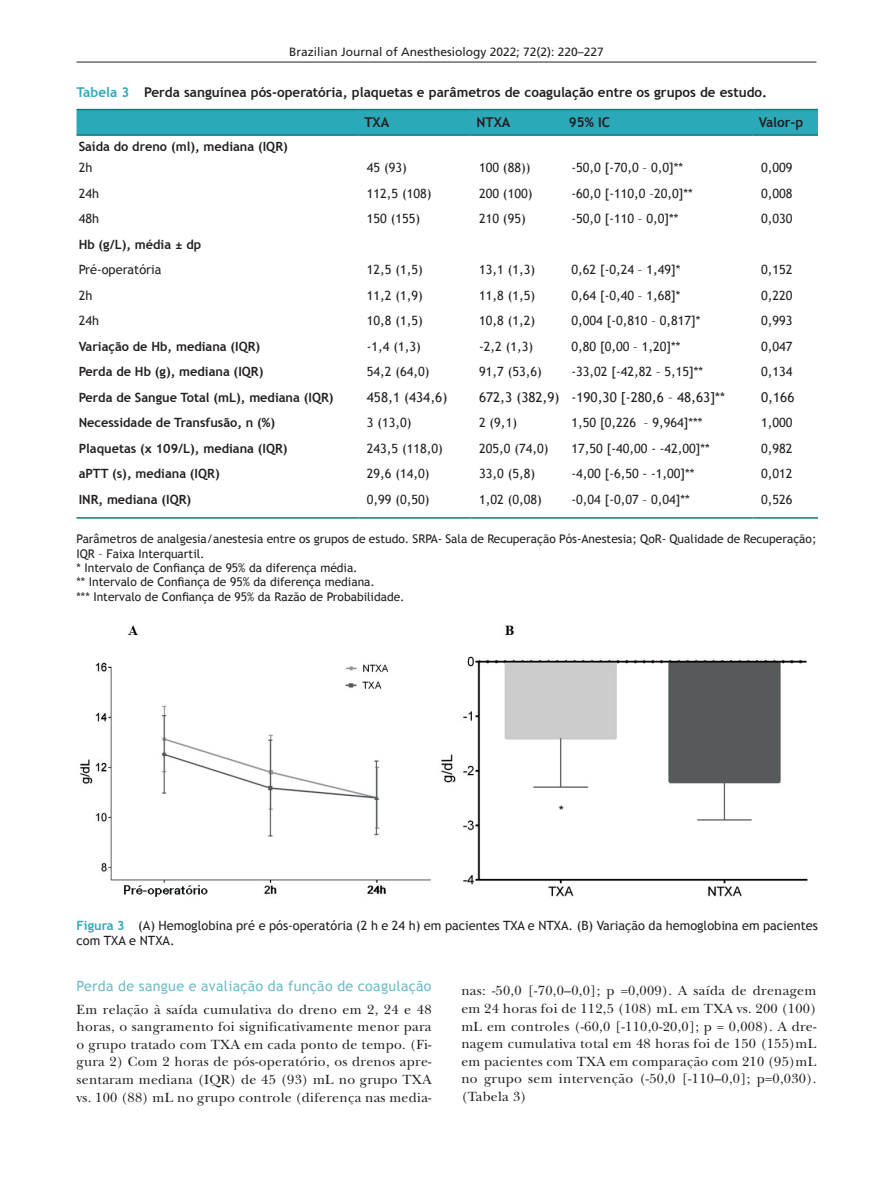
<style>
.page{position:relative;width:893px;height:1191px;background:#fff}
.page>*{position:absolute;margin:0;border:0;box-sizing:border-box;transform-origin:0 0}
.t1{font:14.25px "Trebuchet MS";letter-spacing:.02em;color:#70bbc7}
.t2{font:13.8px/17.7px "New Baskerville Std";letter-spacing:.02em;color:#231f20;text-align:justify}
.t3{font:700 13.5px "Trebuchet MS";color:#231f20}
.t4{font:13.5px "Trebuchet MS";color:#231f20}
.t5{font:12.75px/15px "Trebuchet MS";color:#231f20}
.t6{font:700 12.75px "Trebuchet MS";color:#231f20}
.t7{font:12px/14.4px "Trebuchet MS";color:#231f20}
.t8{font:12px "Frutiger LT Std";color:#231f20}
.s1{color:#2ca9b9}
.s2{font-weight:700;color:#2ca9b9}
</style>
<div class="page">
<hr style="left:77px;top:62px;width:739px;height:1px;background:#231f20">
<img style="left:80px;top:625px;width:728px;height:272px">
<div style="left:77px;top:110px;width:741px;height:24px;background:#2ca9b9"></div>
<hr style="left:77px;top:109px;width:281px;height:1px;background:#15757d">
<hr style="left:358px;top:109px;width:113px;height:1px;background:#15757d">
<hr style="left:471px;top:109px;width:92px;height:1px;background:#15757d">
<hr style="left:563px;top:109px;width:190px;height:1px;background:#15757d">
<hr style="left:753px;top:109px;width:65px;height:1px;background:#15757d">
<hr style="left:77px;top:134px;width:281px;height:2px;background:#15757d">
<hr style="left:358px;top:134px;width:113px;height:2px;background:#15757d">
<hr style="left:471px;top:134px;width:92px;height:2px;background:#15757d">
<hr style="left:563px;top:134px;width:190px;height:2px;background:#15757d">
<hr style="left:753px;top:134px;width:65px;height:2px;background:#15757d">
<hr style="left:77px;top:517px;width:281px;height:1px;background:#15757d">
<hr style="left:358px;top:517px;width:113px;height:1px;background:#15757d">
<hr style="left:471px;top:517px;width:92px;height:1px;background:#15757d">
<hr style="left:563px;top:517px;width:190px;height:1px;background:#15757d">
<hr style="left:753px;top:517px;width:65px;height:1px;background:#15757d">
<p class="t8" style="left:289px;top:44px;width:316px">Brazilian Journal of Anesthesiology 2022; 72(2): 220–227</p>
<p class="t3" style="left:77px;top:84px;width:692px"><span class="s1">Tabela 3</span> Perda sanguínea pós-operatória, plaquetas e parâmetros de coagulação entre os grupos de estudo.</p>
<p class="t3" style="left:364px;top:114px;width:26px">TXA</p>
<p class="t3" style="left:477px;top:114px;width:35px">NTXA</p>
<p class="t3" style="left:569px;top:114px;width:43px">95% IC</p>
<p class="t3" style="left:759px;top:114px;width:46px">Valor-p</p>
<p class="t6" style="left:79px;top:138px;width:211px">Saída do dreno (ml), mediana (IQR)</p>
<p class="t5" style="left:79px;top:160px;width:15px">2h</p>
<p class="t5" style="left:367px;top:160px;width:41px">45 (93)</p>
<p class="t5" style="left:479px;top:160px;width:53px">100 (88))</p>
<p class="t5" style="left:571px;top:160px;width:113px">-50,0 [-70,0 – 0,0]**</p>
<p class="t5" style="left:761px;top:160px;width:33px">0,009</p>
<p class="t5" style="left:79px;top:186px;width:22px">24h</p>
<p class="t5" style="left:367px;top:186px;width:66px">112,5 (108)</p>
<p class="t5" style="left:479px;top:186px;width:55px">200 (100)</p>
<p class="t5" style="left:571px;top:186px;width:123px">-60,0 [-110,0 –20,0]**</p>
<p class="t5" style="left:761px;top:186px;width:33px">0,008</p>
<p class="t5" style="left:79px;top:211px;width:22px">48h</p>
<p class="t5" style="left:367px;top:211px;width:55px">150 (155)</p>
<p class="t5" style="left:479px;top:211px;width:48px">210 (95)</p>
<p class="t5" style="left:571px;top:211px;width:109px">-50,0 [-110 – 0,0]**</p>
<p class="t5" style="left:761px;top:211px;width:33px">0,030</p>
<p class="t6" style="left:79px;top:236px;width:124px">Hb (g/L), média ± dp</p>
<p class="t5" style="left:79px;top:262px;width:84px">Pré-operatória</p>
<p class="t5" style="left:367px;top:262px;width:57px">12,5 (1,5)</p>
<p class="t5" style="left:479px;top:262px;width:57px">13,1 (1,3)</p>
<p class="t5" style="left:571px;top:262px;width:111px">0,62 [-0,24 – 1,49]*</p>
<p class="t5" style="left:761px;top:262px;width:33px">0,152</p>
<p class="t5" style="left:79px;top:288px;width:15px">2h</p>
<p class="t5" style="left:367px;top:288px;width:57px">11,2 (1,9)</p>
<p class="t5" style="left:479px;top:288px;width:57px">11,8 (1,5)</p>
<p class="t5" style="left:571px;top:288px;width:111px">0,64 [-0,40 – 1,68]*</p>
<p class="t5" style="left:761px;top:288px;width:33px">0,220</p>
<p class="t5" style="left:79px;top:313px;width:22px">24h</p>
<p class="t5" style="left:367px;top:313px;width:57px">10,8 (1,5)</p>
<p class="t5" style="left:479px;top:313px;width:57px">10,8 (1,2)</p>
<p class="t5" style="left:571px;top:313px;width:131px">0,004 [-0,810 – 0,817]*</p>
<p class="t5" style="left:761px;top:313px;width:33px">0,993</p>
<p class="t6" style="left:79px;top:338px;width:183px">Variação de Hb, mediana (IQR)</p>
<p class="t5" style="left:367px;top:339px;width:55px">-1,4 (1,3)</p>
<p class="t5" style="left:479px;top:339px;width:55px">-2,2 (1,3)</p>
<p class="t5" style="left:571px;top:339px;width:111px">0,80 [0,00 – 1,20]**</p>
<p class="t5" style="left:761px;top:339px;width:33px">0,047</p>
<p class="t6" style="left:79px;top:364px;width:186px">Perda de Hb (g), mediana (IQR)</p>
<p class="t5" style="left:367px;top:364px;width:64px">54,2 (64,0)</p>
<p class="t5" style="left:479px;top:364px;width:64px">91,7 (53,6)</p>
<p class="t5" style="left:571px;top:364px;width:133px">-33,02 [-42,82 – 5,15]**</p>
<p class="t5" style="left:761px;top:364px;width:33px">0,134</p>
<p class="t6" style="left:79px;top:389px;width:256px">Perda de Sangue Total (mL), mediana (IQR)</p>
<p class="t4" style="left:367px;top:390px;width:82px">458,1 (434,6)</p>
<p class="t4" style="left:479px;top:390px;width:248px">672,3 (382,9) -190,30 [-280,6 – 48,63]**</p>
<p class="t4" style="left:761px;top:390px;width:35px">0,166</p>
<p class="t6" style="left:79px;top:415px;width:198px">Necessidade de Transfusão, n (%)</p>
<p class="t5" style="left:367px;top:415px;width:46px">3 (13,0)</p>
<p class="t5" style="left:479px;top:415px;width:39px">2 (9,1)</p>
<p class="t5" style="left:571px;top:415px;width:132px">1,50 [0,226 – 9,964]***</p>
<p class="t5" style="left:761px;top:415px;width:33px">1,000</p>
<p class="t6" style="left:79px;top:440px;width:210px">Plaquetas (x 109/L), mediana (IQR)</p>
<p class="t5" style="left:367px;top:441px;width:78px">243,5 (118,0)</p>
<p class="t5" style="left:479px;top:441px;width:71px">205,0 (74,0)</p>
<p class="t5" style="left:571px;top:441px;width:140px">17,50 [-40,00 - -42,00]**</p>
<p class="t5" style="left:761px;top:441px;width:33px">0,982</p>
<p class="t6" style="left:79px;top:466px;width:143px">aPTT (s), mediana (IQR)</p>
<p class="t5" style="left:367px;top:466px;width:64px">29,6 (14,0)</p>
<p class="t5" style="left:479px;top:466px;width:57px">33,0 (5,8)</p>
<p class="t5" style="left:571px;top:466px;width:125px">-4,00 [-6,50 - -1,00]**</p>
<p class="t5" style="left:761px;top:466px;width:33px">0,012</p>
<p class="t6" style="left:79px;top:491px;width:114px">INR, mediana (IQR)</p>
<p class="t5" style="left:367px;top:492px;width:64px">0,99 (0,50)</p>
<p class="t5" style="left:479px;top:492px;width:64px">1,02 (0,08)</p>
<p class="t5" style="left:571px;top:492px;width:120px">-0,04 [-0,07 – 0,04]**</p>
<p class="t5" style="left:761px;top:492px;width:33px">0,526</p>
<p class="t7" style="left:77px;top:532px;width:741px">Parâmetros de analgesia/anestesia entre os grupos de estudo. SRPA- Sala de Recuperação Pós-Anestesia; QoR- Qualidade de Recuperação; IQR – Faixa Interquartil.<br>* Intervalo de Confiança de 95% da diferença média.<br>** Intervalo de Confiança de 95% da diferença mediana.<br>*** Intervalo de Confiança de 95% da Razão de Probabilidade.</p>
<p class="t5" style="left:77px;top:918px;width:743px"><span class="s2">Figura 3</span> (A) Hemoglobina pré e pós-operatória (2 h e 24 h) em pacientes TXA e NTXA. (B) Variação da hemoglobina em pacientes com TXA e NTXA.</p>
<p class="t1" style="left:77px;top:977px;width:356px">Perda de sangue e avaliação da função de coagulação</p>
<p class="t2" style="left:77px;top:1000px;width:357px">Em relação à saída cumulativa do dreno em 2, 24 e 48 horas, o sangramento foi significativamente menor para o grupo tratado com TXA em cada ponto de tempo. (Fi&shy;gura 2) Com 2 horas de pós-operatório, os drenos apre&shy;sentaram mediana (IQR) de 45 (93) mL no grupo TXA vs. 100 (88) mL no grupo controle (diferença nas media-</p>
<p class="t2" style="left:461px;top:982px;width:357px">nas: -50,0 [-70,0–0,0]; p =0,009). A saída de drenagem em 24 horas foi de 112,5 (108) mL em TXA vs. 200 (100) mL em controles (-60,0 [-110,0-20,0]; p = 0,008). A dre&shy;nagem cumulativa total em 48 horas foi de 150 (155)mL em pacientes com TXA em comparação com 210 (95)mL no grupo sem intervenção (-50,0 [-110–0,0]; p=0,030). (Tabela 3)</p>
</div>
